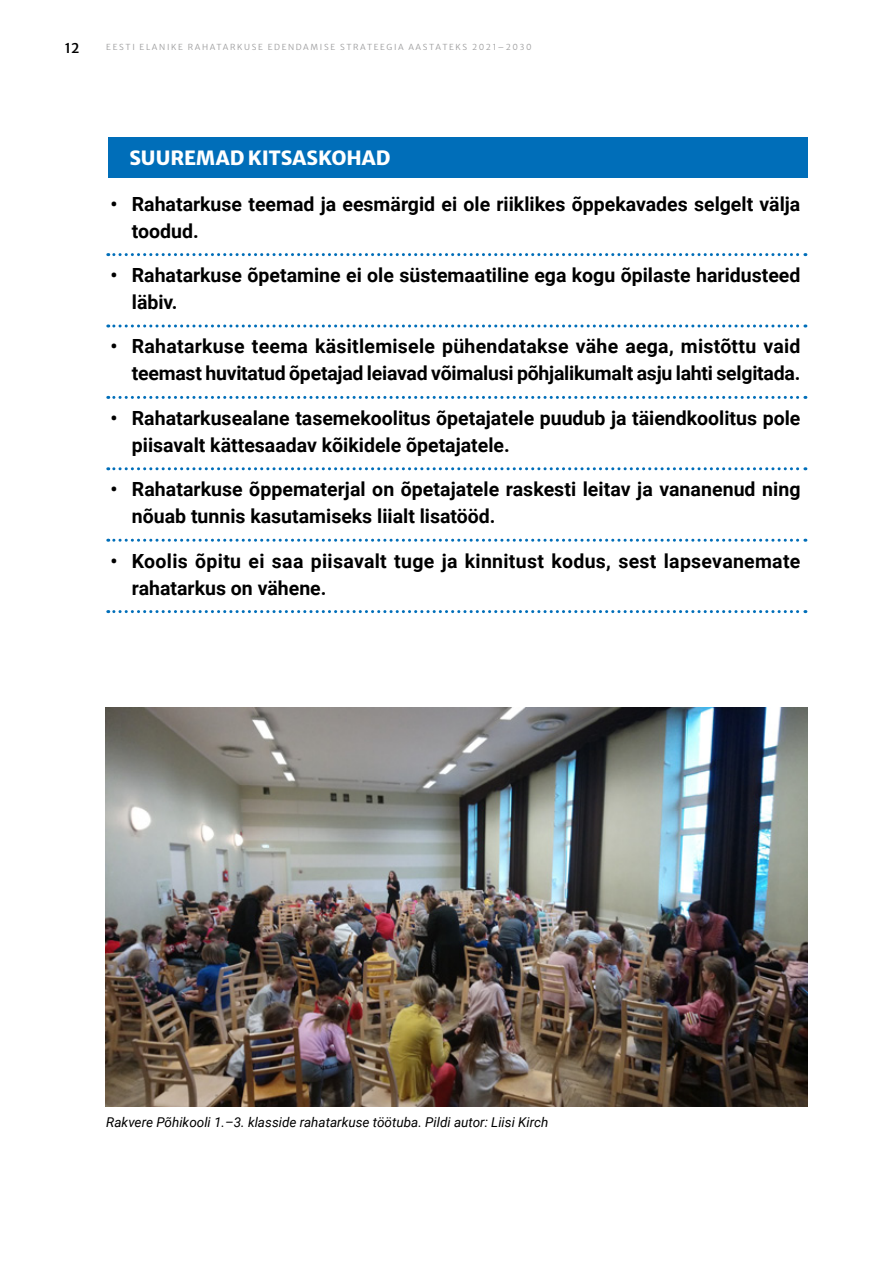
<style>
.page{position:relative;width:893px;height:1263px;background:#fff}
.page>*{position:absolute;margin:0;border:0;box-sizing:border-box;transform-origin:0 0}
.t1{font:700 19.5px/27px "Roboto";color:#000}
.t2{font:800 19.5px "Merriweather Sans";color:#fff}
.t3{font:italic 13.5px "Roboto";color:#000}
.t4{font:500 13.5px "Merriweather Sans";color:#000}
.t5{font:300 8.25px "Merriweather Sans";letter-spacing:.2em;color:#9c9c9d}
</style>
<div class="page">
<div style="left:108px;top:137px;width:700px;height:41px;background:#006eb9"></div>
<svg style="left:108px;top:253px;width:698px;height:3px"></svg>
<svg style="left:108px;top:324px;width:698px;height:3px"></svg>
<svg style="left:108px;top:396px;width:698px;height:3px"></svg>
<svg style="left:108px;top:467px;width:698px;height:3px"></svg>
<svg style="left:108px;top:539px;width:698px;height:3px"></svg>
<svg style="left:108px;top:610px;width:698px;height:3px"></svg>
<img style="left:105px;top:708px;width:703px;height:398px">
<p class="t4" style="left:65px;top:36px;width:16px">12</p>
<p class="t5" style="left:106px;top:39px;width:427px">EESTI ELANIKE RAHATARKUSE EDENDAMISE STRATEEGIA AASTATEKS 2021–2030</p>
<p class="t2" style="left:129px;top:141px;width:263px">SUUREMAD KITSASKOHAD</p>
<p class="t1" style="left:132px;top:189px;width:670px;text-indent:-21px">• Rahatarkuse teemad ja eesmärgid ei ole riiklikes õppekavades selgelt välja toodud.</p>
<p class="t1" style="left:132px;top:261px;width:670px;text-indent:-21px">• Rahatarkuse õpetamine ei ole süstemaatiline ega kogu õpilaste haridusteed läbiv.</p>
<p class="t1" style="left:111px;top:332px;width:691px;text-align:right">• Rahatarkuse teema käsitlemisele pühendatakse vähe aega, mistõttu vaid teemast huvitatud õpetajad leiavad võimalusi põhjalikumalt asju lahti selgitada.</p>
<p class="t1" style="left:132px;top:404px;width:670px;text-indent:-21px">• Rahatarkusealane tasemekoolitus õpetajatele puudub ja täiendkoolitus pole piisavalt kättesaadav kõikidele õpetajatele.</p>
<p class="t1" style="left:132px;top:475px;width:670px;text-indent:-21px">• Rahatarkuse õppematerjal on õpetajatele raskesti leitav ja vananenud ning nõuab tunnis kasutamiseks liialt lisatööd.</p>
<p class="t1" style="left:132px;top:546px;width:670px;text-indent:-21px">• Koolis õpitu ei saa piisavalt tuge ja kinnitust kodus, sest lapsevanemate rahatarkus on vähene.</p>
<p class="t3" style="left:106px;top:1112px;width:444px">Rakvere Põhikooli 1.–3. klasside rahatarkuse töötuba. Pildi autor: Liisi Kirch</p>
</div>
